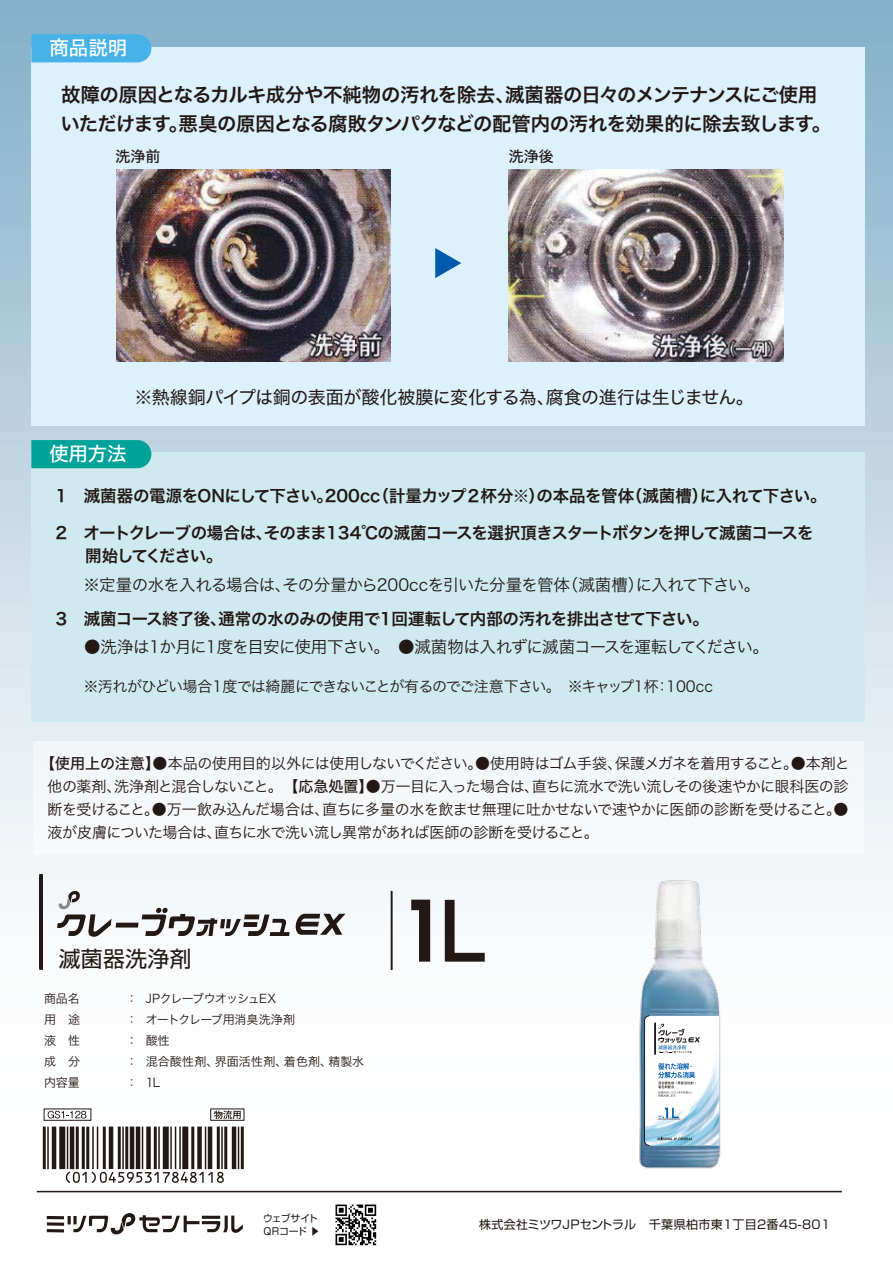
<style>
.page{position:relative;width:893px;height:1263px;background:#fff}
.page>*{position:absolute;margin:0;border:0;box-sizing:border-box;transform-origin:0 0}
.t1{font:600 83.85px "ITC Avant Garde Pro";color:#221815}
.t2{font:21.75px "Shin Go Pro";letter-spacing:.02em;color:#221815}
.t3{font:19.35px/29.1px "Hiragino Sans W6";letter-spacing:-.04em;color:#221815}
.t4{font:19.35px "Hiragino Sans W5";color:#fff}
.t5{font:18px "Hiragino Sans W4";letter-spacing:-.03em;color:#221815}
.t6{font:16.5px "Hiragino Sans W6";letter-spacing:-.035em;color:#221815}
.t7{font:16.5px "Hiragino Sans W3";letter-spacing:-.04em;color:#221815}
.t8{font:16.5px/23.1px "Hiragino Sans W6";letter-spacing:-.055em;color:#221815}
.t9{font:15px/23.1px "Hiragino Sans W3";letter-spacing:-.04em;color:#221815;text-align:justify}
.t10{font:15px "Hiragino Sans W5";color:#221815}
.t11{font:12px "Hiragino Sans W3";letter-spacing:-.01em;color:#221815}
.t12{font:12px "Shin Go Pro";letter-spacing:.03em;color:#221815}
.t13{font:12px "Hiragino Sans W3";letter-spacing:.01em;color:#221815}
.t14{font:12px "Hiragino Sans W3";letter-spacing:-.05em;color:#221815}
.t15{font:9.9px/13.2px "Shin Go Pro";letter-spacing:-.01em;color:#221815}
.s1{font-family:"Hiragino Sans W5"}
</style>
<div class="page">
<img style="left:0;top:794px;width:893px;height:452px">
<img style="left:702px;top:0;width:191px;height:309px">
<div style="left:31px;top:452px;width:833px;height:270px;background:#cfeaef"></div>
<div style="left:31px;top:48px;width:833px;height:378px;background:#ddf1fc"></div>
<div style="left:39px;top:889px;width:4px;height:81px;border:3px solid #221815"></div>
<div style="left:391px;top:891px;width:2px;height:79px;border:1px solid #221815"></div>
<svg style="left:296px;top:914px;width:49px;height:21px"></svg>
<hr style="left:37px;top:1191px;width:805px;height:1px;background:#221815">
<img style="left:116px;top:169px;width:275px;height:192px">
<img style="left:509px;top:169px;width:275px;height:192px">
<div style="left:33px;top:741px;width:830px;height:114px;background:#f5f7f9"></div>
<svg style="left:445px;top:900px;width:40px;height:62px"></svg>
<svg style="left:435px;top:248px;width:26px;height:30px"></svg>
<hr style="left:47px;top:1216px;width:17px;height:3px;background:#221815">
<svg style="left:47px;top:1222px;width:17px;height:4px"></svg>
<hr style="left:47px;top:1229px;width:17px;height:3px;background:#221815">
<svg style="left:68px;top:1213px;width:175px;height:21px"></svg>
<svg style="left:57px;top:891px;width:233px;height:46px"></svg>
<div style="left:39px;top:874px;width:4px;height:81px;border:3px solid #221815"></div>
<svg style="left:48px;top:1111px;width:38px;height:7px"></svg>
<svg style="left:214px;top:1110px;width:27px;height:9px"></svg>
<div style="left:210px;top:1108px;width:34px;height:13px;border:1px solid #221815"></div>
<svg style="left:43px;top:1126px;width:201px;height:57px"></svg>
<svg style="left:335px;top:1204px;width:41px;height:41px"></svg>
<img style="left:616px;top:861px;width:132px;height:319px">
<svg style="left:644px;top:1016px;width:75px;height:130px"></svg>
<div style="left:31px;top:34px;width:120px;height:28px;background:#46b2e7"></div>
<div style="left:31px;top:440px;width:120px;height:28px;background:#00a29a"></div>
<p class="t4" style="left:50px;top:30px;width:79px">商品説明</p>
<p class="t3" style="left:61px;top:80px;width:772px">故障の原因となるカルキ成分や不純物の汚れを除去、滅菌器の日々のメンテナンスにご使用いただけます。悪臭の原因となる腐敗タンパクなどの配管内の汚れを効果的に除去致します。</p>
<p class="t10" style="left:115px;top:143px;width:46px">洗浄前</p>
<p class="t10" style="left:509px;top:143px;width:46px">洗浄後</p>
<p class="t5" style="left:135px;top:381px;width:621px">※熱線銅パイプは銅の表面が酸化被膜に変化する為、腐食の進行は生じません。</p>
<p class="t4" style="left:49px;top:437px;width:79px">使用方法</p>
<p class="t6" style="left:56px;top:481px;width:772px">1　滅菌器の電源をONにして下さい。200cc（計量カップ２杯分※）の本品を管体（滅菌槽）に入れて下さい。</p>
<p class="t8" style="left:85px;top:521px;width:730px;text-indent:-30px">2　オートクレーブの場合は、そのまま134℃の滅菌コースを選択頂きスタートボタンを押して滅菌コースを開始してください。</p>
<p class="t7" style="left:84px;top:570px;width:678px">※定量の水を入れる場合は、その分量から200ccを引いた分量を管体（滅菌槽）に入れて下さい。</p>
<p class="t6" style="left:56px;top:604px;width:655px">3　滅菌コース終了後、通常の水のみの使用で1回運転して内部の汚れを排出させて下さい。</p>
<p class="t7" style="left:84px;top:632px;width:686px">●洗浄は1か月に1度を目安に使用下さい。　●滅菌物は入れずに滅菌コースを運転してください。</p>
<p class="t9" style="left:84px;top:674px;width:631px">※汚れがひどい場合1度では綺麗にできないことが有るのでご注意下さい。　※キャップ1杯：100cc</p>
<p class="t9" style="left:48px;top:751px;width:804px;text-indent:-8px"><span class="s1">【使用上の注意】</span>●本品の使用目的以外には使用しないでください。●使用時はゴム手袋、保護メガネを着用すること。●本剤と他の薬剤、洗浄剤と混合しないこと。 <span class="s1">【応急処置】</span>●万一目に入った場合は、直ちに流水で洗い流しその後速やかに眼科医の診断を受けること。●万一飲み込んだ場合は、直ちに多量の水を飲ませ無理に吐かせないで速やかに医師の診断を受けること。●液が皮膚についた場合は、直ちに水で洗い流し異常があれば医師の診断を受けること。</p>
<h2 class="t2" style="left:59px;top:941px;width:134px">滅菌器洗浄剤</h2>
<p class="t11" style="left:44px;top:988px;width:37px">商品名</p>
<p class="t14" style="left:126px;top:988px;width:152px">： JPクレーブウオッシュEX</p>
<p class="t11" style="left:44px;top:1009px;width:37px">用　途</p>
<p class="t11" style="left:126px;top:1009px;width:171px">： オートクレーブ用消臭洗浄剤</p>
<p class="t11" style="left:44px;top:1030px;width:37px">液　性</p>
<p class="t11" style="left:126px;top:1030px;width:46px">： 酸性</p>
<p class="t11" style="left:44px;top:1051px;width:37px">成　分</p>
<p class="t13" style="left:126px;top:1051px;width:240px">： 混合酸性剤、界面活性剤、着色剤、精製水</p>
<p class="t11" style="left:44px;top:1072px;width:37px">内容量</p>
<p class="t11" style="left:126px;top:1072px;width:36px">： 1L</p>
<h1 class="t1" style="left:400px;top:876px;width:48px">1</h1>
<p class="t15" style="left:263px;top:1211px;width:58px">ウェブサイト<br>QRコード ▶</p>
<p class="t12" style="left:479px;top:1215px;width:353px">株式会社ミツワJPセントラル　千葉県柏市東1丁目2番45-801</p>
</div>
